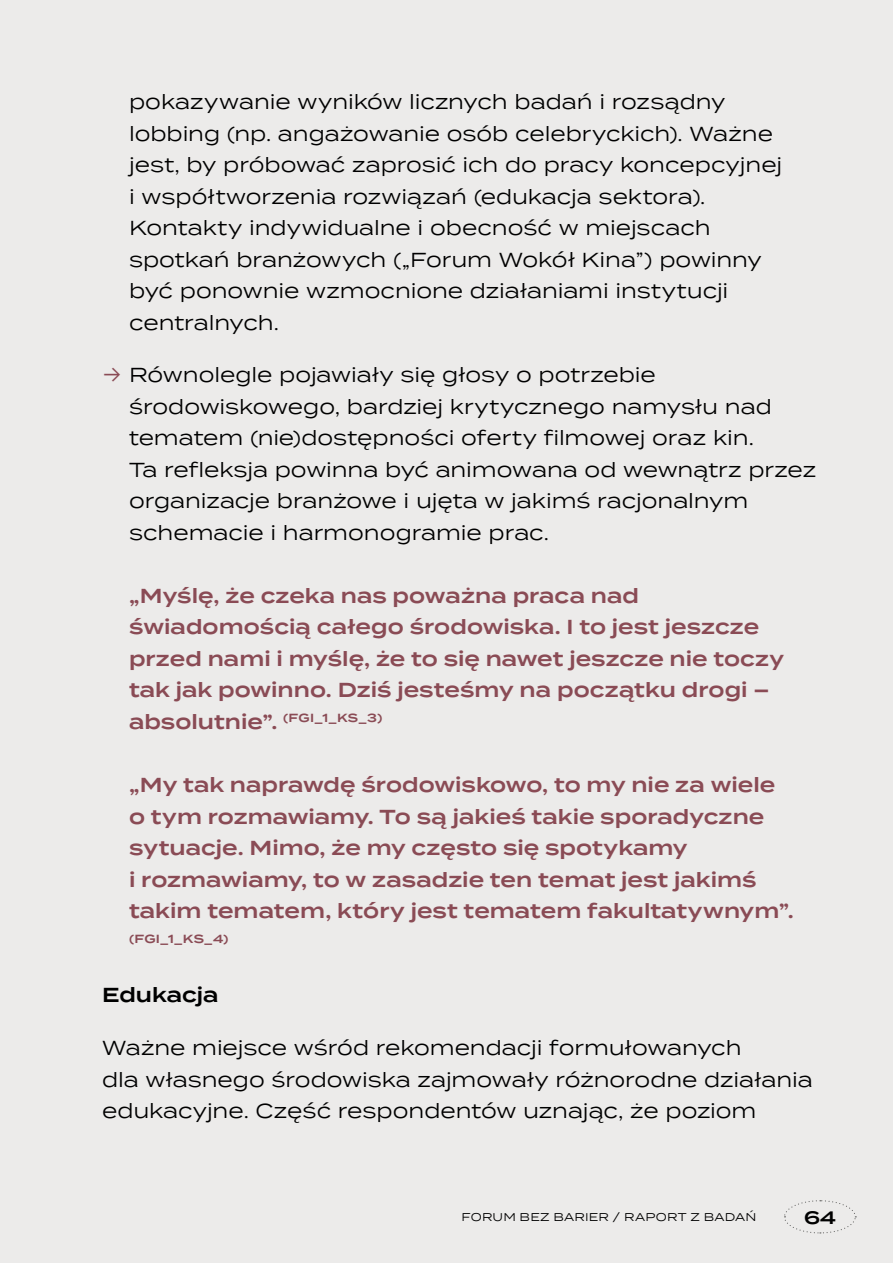
<style>
.page{position:relative;width:893px;height:1263px;background:#ecebea}
.page>*{position:absolute;margin:0;border:0;box-sizing:border-box;transform-origin:0 0}
.tekst{font:20.25px/31.5px "Termina";letter-spacing:-.005em;color:#000}
.t1{font:600 20.25px/31.5px "Termina";color:#8a4b55}
.nagłówek_H3{font:600 20.25px "Termina";color:#000}
.t2{font:600 18px "Termina";color:#000}
.t3{font:600 11.85px "Termina";color:#8a4b55}
.t4{font:11.25px "Termina";letter-spacing:.02em;color:#000}
.s1{color:#8a4b55}
</style>
<div class="page">
<svg style="left:784px;top:1200px;width:72px;height:34px"></svg>
<p class="tekst" style="left:129px;top:85px;width:655px">pokazywanie wyników licznych badań i rozsądny lobbing (np. angażowanie osób celebryckich). Ważne jest, by próbować zaprosić ich do pracy koncepcyjnej i współtworzenia rozwiązań (edukacja sektora).<br>Kontakty indywidualne i obecność w miejscach spotkań branżowych („Forum Wokół Kina”) powinny być ponownie wzmocnione działaniami instytucji centralnych.</p>
<p class="tekst" style="left:129px;top:359px;width:689px;text-indent:-27px"><span class="s1">→</span> Równolegle pojawiały się głosy o potrzebie środowiskowego, bardziej krytycznego namysłu nad tematem (nie)dostępności oferty filmowej oraz kin.<br>Ta refleksja powinna być animowana od wewnątrz przez organizacje branżowe i ujęta w jakimś racjonalnym schemacie i harmonogramie prac.</p>
<p class="t1" style="left:129px;top:580px;width:657px">„Myślę, że czeka nas poważna praca nad świadomością całego środowiska. I to jest jeszcze przed nami i myślę, że to się nawet jeszcze nie toczy tak jak powinno. Dziś jesteśmy na początku drogi – absolutnie”. <sup>(FGI_1_KS_3)</sup></p>
<p class="t1" style="left:129px;top:769px;width:666px">„My tak naprawdę środowiskowo, to my nie za wiele o tym rozmawiamy. To są jakieś takie sporadyczne sytuacje. Mimo, że my często się spotykamy<br>i rozmawiamy, to w zasadzie ten temat jest jakimś takim tematem, który jest tematem fakultatywnym”.</p>
<p class="t3" style="left:129px;top:930px;width:101px">(FGI_1_KS_4)</p>
<h3 class="nagłówek_H3" style="left:102px;top:980px;width:118px">Edukacja</h3>
<p class="tekst" style="left:102px;top:1031px;width:712px">Ważne miejsce wśród rekomendacji formułowanych<br>dla własnego środowiska zajmowały różnorodne działania edukacyjne. Część respondentów uznając, że poziom</p>
<p class="t4" style="left:462px;top:1209px;width:296px">FORUM BEZ BARIER / RAPORT Z BADAŃ</p>
<p class="t2" style="left:804px;top:1204px;width:33px">64</p>
</div>
